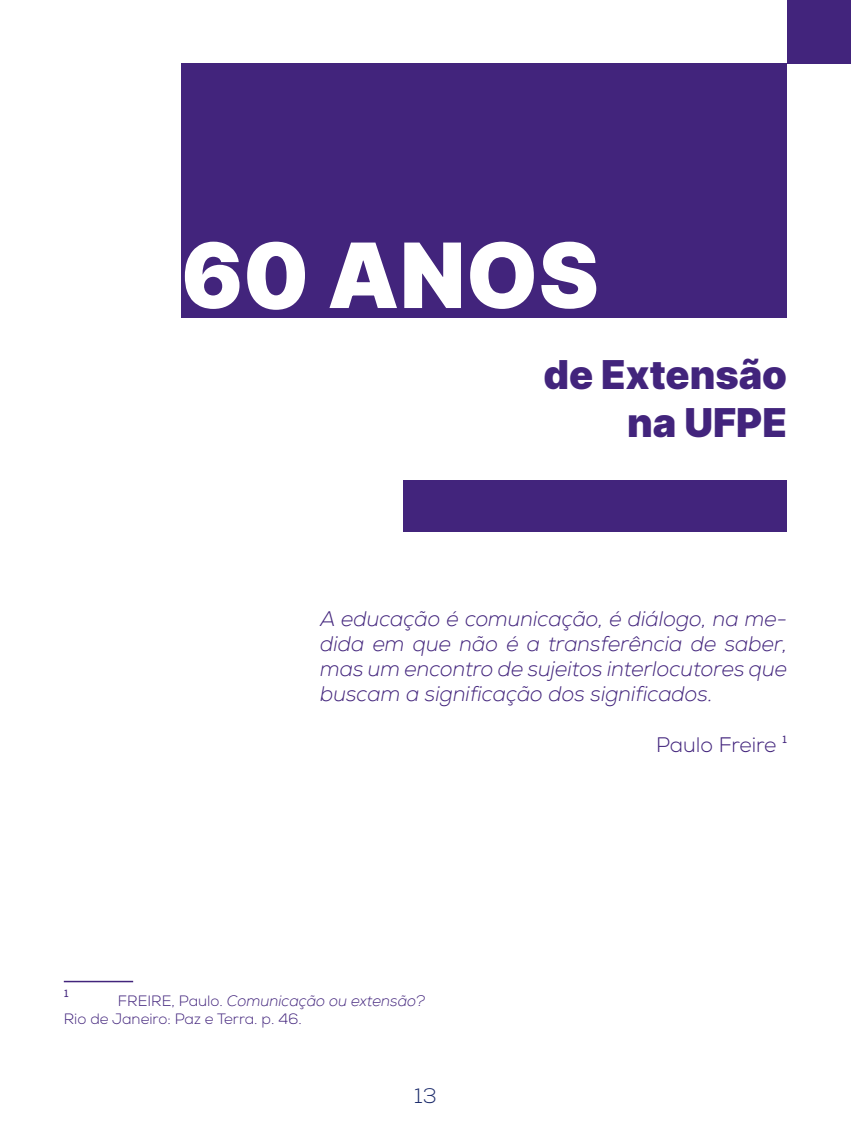
<style>
.page{position:relative;width:851px;height:1127px;background:#fff}
.page>*{position:absolute;margin:0;border:0;box-sizing:border-box;transform-origin:0 0}
.t1{font:90px "Inter";letter-spacing:.01em;color:#fff}
.t2{font:39.75px/47.7px "Inter";color:#42247c;text-align:right}
.t3{font:italic 300 21px/25.2px "Nexa W01";color:#42247c;text-align:justify}
.t4{font:300 21px "Nexa";color:#42247c}
.t5{font:300 21px "Nexa";color:#1c2b6b}
.t6{font:italic 300 15px "Nexa W01";color:#42247c}
.t7{font:300 15px "Nexa";color:#42247c}
.s1{font-family:"Nexa";font-style:normal}
</style>
<div class="page">
<div style="left:181px;top:64px;width:606px;height:254px;background:#42247c"></div>
<div style="left:403px;top:480px;width:384px;height:51px;background:#42247c"></div>
<hr style="left:64px;top:981px;width:69px;height:1px;background:#42247c">
<div style="left:787px;top:0;width:63px;height:64px;background:#42247c"></div>
<h1 class="t1" style="left:181px;top:210px;width:418px">60 ANOS</h1>
<h2 class="t2" style="left:543px;top:350px;width:245px">de Extensão na UFPE</h2>
<p class="t3" style="left:320px;top:606px;width:468px">A educação é comunicação, é diálogo, na me&shy;dida em que não é a transferência de saber, mas um encontro de sujeitos interlocutores que buscam a significação dos significados.</p>
<p class="t4" style="left:656px;top:732px;width:132px">Paulo Freire ¹</p>
<p class="t4" style="left:64px;top:986px;width:7px">¹</p>
<p class="t6" style="left:118px;top:992px;width:308px"><span class="s1">FREIRE, Paulo.</span> Comunicação ou extensão?</p>
<p class="t7" style="left:64px;top:1010px;width:239px">Rio de Janeiro: Paz e Terra. p. 46.</p>
<p class="t5" style="left:414px;top:1083px;width:24px">13</p>
</div>
